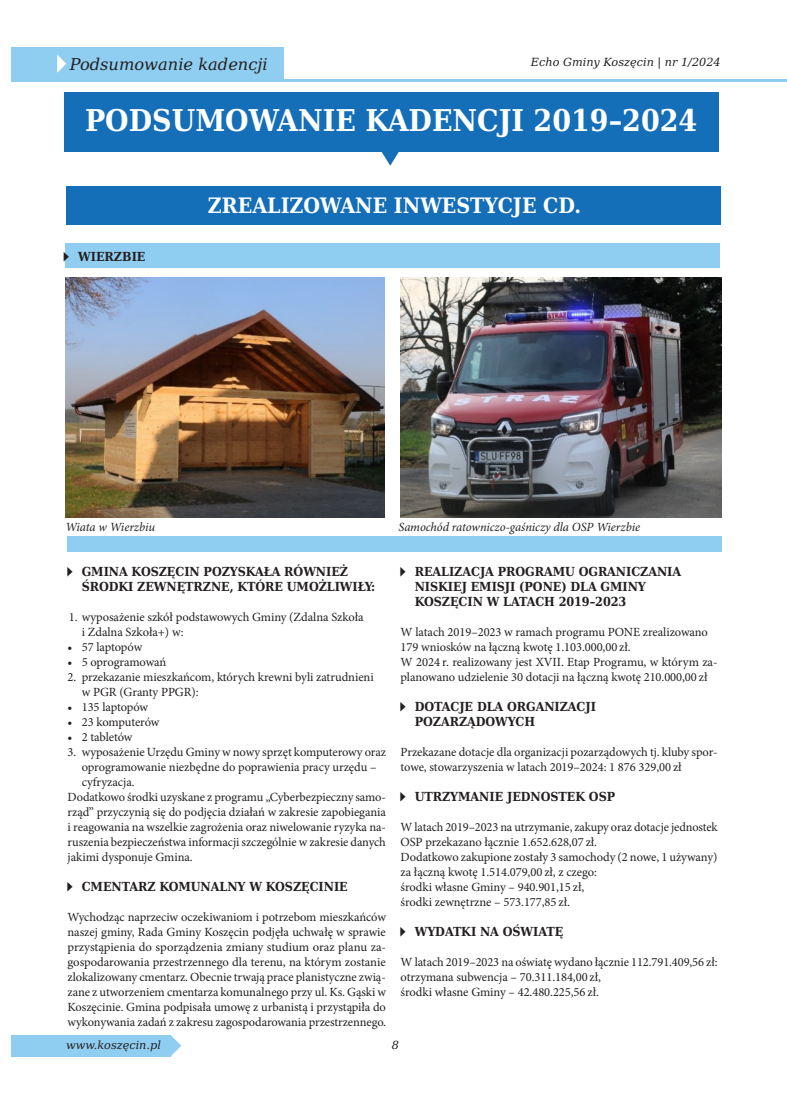
<style>
.page{position:relative;width:787px;height:1095px;background:#fff}
.page>*{position:absolute;margin:0;border:0;box-sizing:border-box;transform-origin:0 0}
.t1{font:700 30px "DejaVu Serif Condensed";color:#fff}
.t2{font:700 21.25px "DejaVu Serif Condensed";color:#fff}
.t3{font:italic 16.25px "DejaVu Serif";color:#231f20}
.t4{font:12.5px/15px "Minion Pro";letter-spacing:-.005em;color:#231f20}
.t5{font:700 12.5px "DejaVu Serif Condensed";letter-spacing:-.005em;color:#231f20}
.t6{font:700 12.5px "DejaVu Serif Condensed";letter-spacing:-.005em;color:#231f20;scale:.6 1}
.t7{font:italic 12.5px "Minion Pro";letter-spacing:-.005em;color:#231f20}
.t8{font:italic 11.25px "DejaVu Serif";color:#231f20}
</style>
<div class="page">
<hr style="left:765px;top:79px;width:22px;height:2px;background:#8fcef1">
<div style="left:11px;top:1035px;width:159px;height:21px;background:#8fcef1"></div>
<hr style="left:232px;top:79px;width:533px;height:2px;background:#8fcef1">
<div style="left:11px;top:47px;width:272px;height:34px;background:#8fcef1"></div>
<svg style="left:57px;top:55px;width:9px;height:18px"></svg>
<svg style="left:170px;top:1035px;width:11px;height:21px"></svg>
<div style="left:65px;top:244px;width:654px;height:24px;background:#8fcef1"></div>
<div style="left:68px;top:537px;width:654px;height:15px;background:#8fcef1"></div>
<div style="left:64px;top:92px;width:654px;height:59px;background:#146eb8"></div>
<svg style="left:381px;top:151px;width:18px;height:15px"></svg>
<img style="left:400px;top:277px;width:321px;height:240px">
<img style="left:65px;top:277px;width:320px;height:240px">
<div style="left:67px;top:186px;width:654px;height:38px;background:#146eb8"></div>
<h3 class="t3" style="left:70px;top:52px;width:199px">Podsumowanie kadencji</h3>
<p class="t8" style="left:531px;top:54px;width:191px">Echo Gminy Koszęcin | nr 1/2024</p>
<h1 class="t1" style="left:85px;top:97px;width:614px">PODSUMOWANIE KADENCJI 2019–2024</h1>
<p class="t6" style="left:64px;top:247px;width:137px">▶ WIERZBIE</p>
<h2 class="t2" style="left:208px;top:189px;width:374px">ZREALIZOWANE INWESTYCJE CD .</h2>
<p class="t7" style="left:65px;top:519px;width:91px">Wiata w Wierzbiu</p>
<p class="t7" style="left:398px;top:519px;width:243px">Samochód ratowniczo-gaśniczy dla OSP Wierzbie</p>
<p class="t6" style="left:68px;top:562px;width:56px">▶ GMINA</p>
<p class="t5" style="left:132px;top:562px;width:45px">KOSZĘCIN</p>
<p class="t5" style="left:204px;top:562px;width:44px">POZYSKA</p>
<p class="t5" style="left:264px;top:562px;width:50px">ŁA RÓWNIE</p>
<p class="t5" style="left:340px;top:562px;width:10px">Ż</p>
<p class="t5" style="left:82px;top:577px;width:10px">ŚRODKI</p>
<p class="t5" style="left:137px;top:577px;width:19px">ZEWNĘTR</p>
<p class="t5" style="left:203px;top:577px;width:96px">ZNE, KTÓRE UMO</p>
<p class="t5" style="left:319px;top:577px;width:25px">ŻLIWI</p>
<p class="t5" style="left:358px;top:577px;width:19px">ŁY:</p>
<p class="t4" style="left:82px;top:610px;width:283px;text-indent:-13px">1. wyposażenie szkół podstawowych Gminy (Zdalna Szkoła i Zdalna Szkoła+) w:</p>
<p class="t4" style="left:68px;top:640px;width:76px">• 57 laptopów</p>
<p class="t4" style="left:68px;top:655px;width:100px">• 5 oprogramowań</p>
<p class="t4" style="left:82px;top:670px;width:293px;text-indent:-14px">2. przekazanie mieszkańcom, których krewni byli zatrudnieni w PGR (Granty PPGR):</p>
<p class="t4" style="left:68px;top:700px;width:82px">• 135 laptopów</p>
<p class="t4" style="left:68px;top:715px;width:93px">• 23 komputerów</p>
<p class="t4" style="left:68px;top:730px;width:66px">• 2 tabletów</p>
<p class="t4" style="left:68px;top:745px;width:320px">3. wyposażenie Urzędu Gminy w nowy sprzęt komputerowy oraz</p>
<p class="t4" style="left:82px;top:760px;width:296px">oprogramowanie niezbędne do poprawienia pracy urzędu –</p>
<p class="t4" style="left:82px;top:775px;width:54px">cyfryzacja.</p>
<p class="t4" style="left:68px;top:790px;width:320px">Dodatkowo środki uzyskane z programu „Cyberbezpieczny samo-</p>
<p class="t4" style="left:68px;top:805px;width:320px">rząd” przyczynią się do podjęcia działań w zakresie zapobiegania</p>
<p class="t4" style="left:68px;top:820px;width:320px">i reagowania na wszelkie zagrożenia oraz niwelowanie ryzyka na-</p>
<p class="t4" style="left:68px;top:835px;width:320px">ruszenia bezpieczeństwa informacji szczególnie w zakresie danych</p>
<p class="t4" style="left:68px;top:850px;width:127px">jakimi dysponuje Gmina.</p>
<p class="t6" style="left:68px;top:877px;width:56px">▶ CMENTAR</p>
<p class="t5" style="left:147px;top:877px;width:23px">Z KOMUNA</p>
<p class="t5" style="left:219px;top:877px;width:91px">LNY W KOSZĘCINIE</p>
<p class="t4" style="left:68px;top:910px;width:320px;text-align:justify">Wychodząc naprzeciw oczekiwaniom i potrzebom mieszkańców naszej gminy, Rada Gminy Koszęcin podjęła uchwałę w sprawie przystąpienia do sporządzenia zmiany studium oraz planu za&shy;gospodarowania przestrzennego dla terenu, na którym zostanie zlokalizowany cmentarz. Obecnie trwają prace planistyczne zwią&shy;zane z utworzeniem cmentarza komunalnego przy ul. Ks. Gąski w Koszęcinie. Gmina podpisała umowę z urbanistą i przystąpiła do wykonywania zadań z zakresu zagospodarowania przestrzennego.</p>
<p class="t6" style="left:400px;top:562px;width:118px">▶ REALIZACJA</p>
<p class="t5" style="left:498px;top:562px;width:20px">PROGRAMU</p>
<p class="t5" style="left:578px;top:562px;width:20px">OGRANIC</p>
<p class="t5" style="left:640px;top:562px;width:18px">ZANIA</p>
<p class="t5" style="left:415px;top:577px;width:19px">NISKIEJ</p>
<p class="t5" style="left:471px;top:577px;width:17px">EMISJI</p>
<p class="t5" style="left:519px;top:577px;width:101px">(PONE) DLA GMIN</p>
<p class="t5" style="left:638px;top:577px;width:10px">Y</p>
<p class="t5" style="left:415px;top:592px;width:45px">KOSZĘCIN</p>
<p class="t5" style="left:487px;top:592px;width:34px">W LATAC</p>
<p class="t5" style="left:544px;top:592px;width:84px">H 2019–2023</p>
<p class="t4" style="left:400px;top:625px;width:318px">W latach 2019–2023 w ramach programu PONE zrealizowano 179 wniosków na łączną kwotę 1.103.000,00 zł.<br>W 2024 r. realizowany jest XVII. Etap Programu, w którym za&shy;planowano udzielenie 30 dotacji na łączną kwotę 210.000,00 zł</p>
<p class="t6" style="left:400px;top:697px;width:55px">▶ DOTACJE</p>
<p class="t5" style="left:477px;top:697px;width:40px">DLA ORGANI</p>
<p class="t5" style="left:559px;top:697px;width:17px">ZACJI</p>
<p class="t5" style="left:415px;top:712px;width:73px">PO ZARZĄDOW</p>
<p class="t5" style="left:508px;top:712px;width:29px">YCH</p>
<p class="t4" style="left:400px;top:745px;width:318px">Przekazane dotacje dla organizacji pozarządowych tj. kluby spor&shy;towe, stowarzyszenia w latach 2019–2024: 1 876 329,00 zł</p>
<p class="t6" style="left:400px;top:787px;width:112px">▶ UTRZYMANIE</p>
<p class="t5" style="left:507px;top:787px;width:10px">JEDNOSTEK</p>
<p class="t5" style="left:589px;top:787px;width:28px">OSP</p>
<p class="t4" style="left:400px;top:820px;width:319px">W latach 2019–2023 na utrzymanie, zakupy oraz dotacje jednostek OSP przekazano łącznie 1.652.628,07 zł.<br>Dodatkowo zakupione zostały 3 samochody (2 nowe, 1 używany) za łączną kwotę 1.514.079,00 zł, z czego:<br>środki własne Gminy – 940.901,15 zł,<br>środki zewnętrzne – 573.177,85 zł.</p>
<p class="t6" style="left:400px;top:922px;width:73px">▶ WYDATKI</p>
<p class="t5" style="left:480px;top:922px;width:33px">NA OŚWIATĘ</p>
<p class="t4" style="left:400px;top:955px;width:318px">W latach 2019–2023 na oświatę wydano łącznie 112.791.409,56 zł: otrzymana subwencja – 70.311.184,00 zł,<br>środki własne Gminy – 42.480.225,56 zł.</p>
<p class="t8" style="left:66px;top:1037px;width:96px">www.koszęcin.pl</p>
<p class="t8" style="left:391px;top:1037px;width:9px">8</p>
</div>
